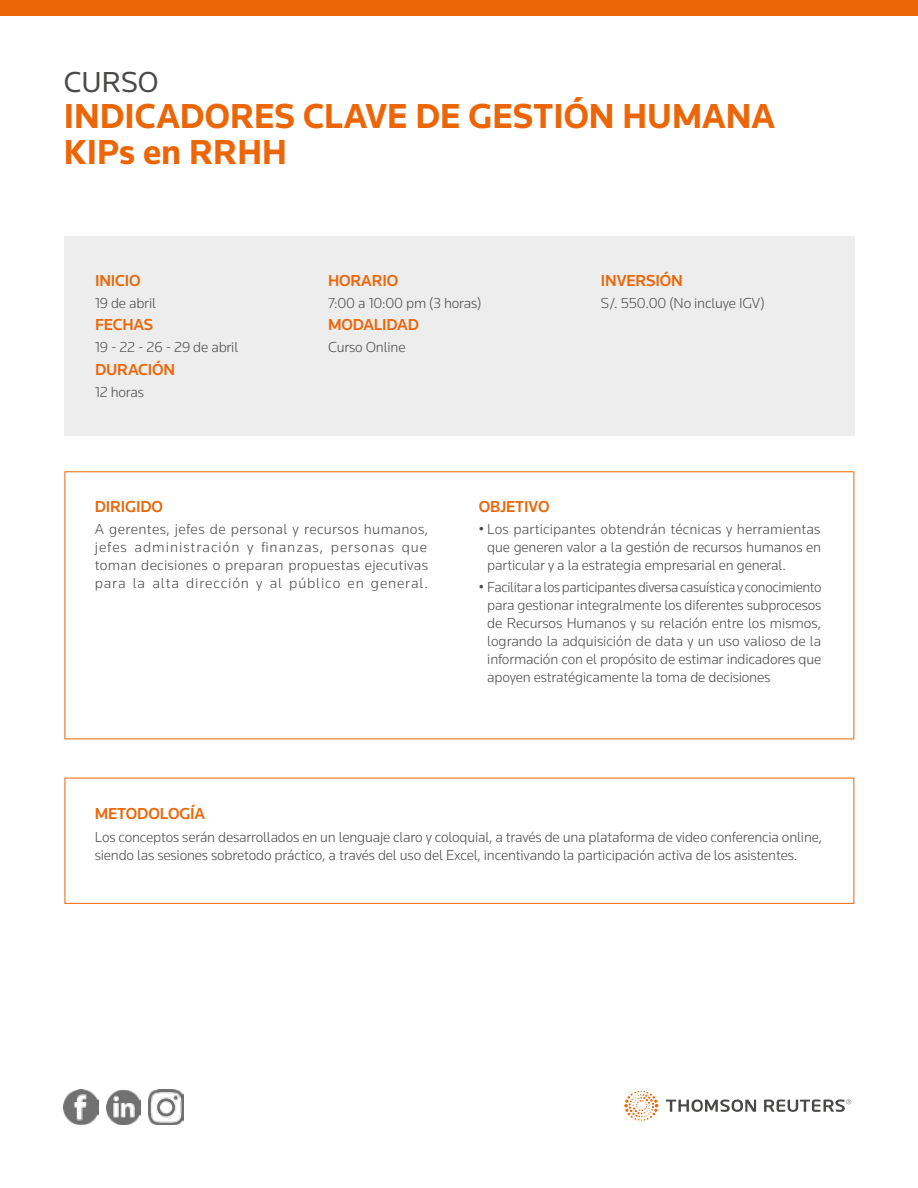
<style>
.page{position:relative;width:918px;height:1188px;background:#fff}
.page>*{position:absolute;margin:0;border:0;box-sizing:border-box;transform-origin:0 0}
.t1{font:700 36px/36px "Knowledge";color:#ec6608}
.t2{font:30px "Knowledge";color:#4a4a49}
.t3{font:500 16.5px "Knowledge";letter-spacing:-.01em;color:#ec6608}
.t4{font:300 15px/18px "Knowledge";letter-spacing:-.01em;color:#4a4a49;text-align:justify}
</style>
<div class="page">
<div style="left:64px;top:236px;width:790px;height:200px;background:#ededed"></div>
<div style="left:0;top:0;width:918px;height:16px;background:#ec6608"></div>
<img style="left:64px;top:1090px;width:34px;height:34px">
<img style="left:149px;top:1090px;width:34px;height:34px">
<img style="left:106px;top:1090px;width:35px;height:34px">
<svg style="left:624px;top:1091px;width:34px;height:30px"></svg>
<svg style="left:666px;top:1099px;width:185px;height:13px"></svg>
<div style="left:65px;top:778px;width:789px;height:126px;border:1px solid #ec6608"></div>
<h2 class="t2" style="left:64px;top:63px;width:96px">CURSO</h2>
<h1 class="t1" style="left:64px;top:97px;width:713px">INDICADORES CLAVE DE GESTIÓN HUMANA<br>KIPs en RRHH</h1>
<p class="t3" style="left:95px;top:270px;width:47px">INICIO</p>
<p class="t4" style="left:95px;top:294px;width:62px">19 de abril</p>
<p class="t3" style="left:95px;top:315px;width:60px">FECHAS</p>
<p class="t4" style="left:95px;top:338px;width:145px">19 - 22 - 26 - 29 de abril</p>
<p class="t3" style="left:95px;top:359px;width:82px">DURACIÓN</p>
<p class="t4" style="left:95px;top:383px;width:51px">12 horas</p>
<p class="t3" style="left:328px;top:270px;width:72px">HORARIO</p>
<p class="t4" style="left:328px;top:294px;width:155px">7:00 a 10:00 pm (3 horas)</p>
<p class="t3" style="left:328px;top:315px;width:92px">MODALIDAD</p>
<p class="t4" style="left:328px;top:338px;width:79px">Curso Online</p>
<p class="t3" style="left:601px;top:270px;width:83px">INVERSIÓN</p>
<p class="t4" style="left:601px;top:294px;width:165px">S/. 550.00 (No incluye IGV)</p>
<p class="t3" style="left:95px;top:496px;width:70px">DIRIGIDO</p>
<p class="t4" style="left:95px;top:520px;width:335px">A gerentes, jefes de personal y recursos humanos, jefes administración y finanzas, personas que toman decisiones o preparan propuestas ejecutivas para la alta dirección y al público en general.</p>
<p class="t3" style="left:479px;top:496px;width:72px">OBJETIVO</p>
<p class="t4" style="left:487px;top:520px;width:336px;text-indent:-9px">• Los participantes obtendrán técnicas y herramientas que generen valor a la gestión de recursos humanos en particular y a la estrategia empresarial en general.</p>
<p class="t4" style="left:487px;top:578px;width:336px;text-indent:-9px">• Facilitaralosparticipantesdiversacasuísticay conocimiento para gestionar integralmente los diferentes subprocesos de Recursos Humanos y su relación entre los mismos, logrando la adquisición de data y un uso valioso de la información con el propósito de estimar indicadores que apoyen estratégicamente la toma de decisiones</p>
<p class="t3" style="left:95px;top:804px;width:112px">METODOLOGÍA</p>
<p class="t4" style="left:95px;top:827px;width:729px">Los conceptos serán desarrollados en un lenguaje claro y coloquial, a través de una plataforma de video conferencia online, siendo las sesiones sobretodo práctico, a través del uso del Excel, incentivando la participación activa de los asistentes.</p>
</div>
